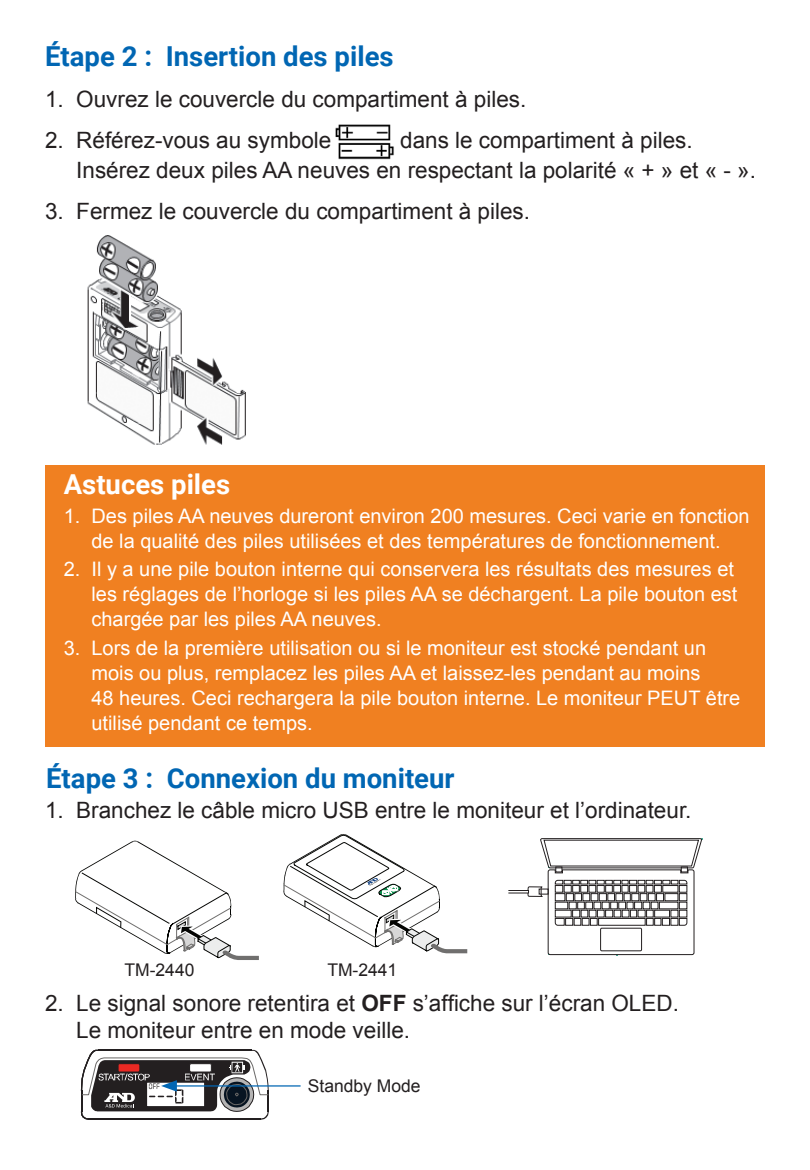
<style>
.page{position:relative;width:810px;height:1170px;background:#fff}
.page>*{position:absolute;margin:0;border:0;box-sizing:border-box;transform-origin:0 0}
.Body{font:700 27.5px "Roboto";color:#0166b3}
.Body-2{font:700 27.5px "Roboto";color:#fff}
.Body-3{font:22.5px/30px "Arial";color:#231f20}
.Body-4{font:20px/25px "Arial";color:#fff}
.Body-5{font:17.5px "Arial";color:#231f20}
.s1{font-weight:700}
</style>
<div class="page">
<img style="left:87px;top:236px;width:159px;height:209px">
<div style="left:45px;top:465px;width:720px;height:282px;background:#f08021"></div>
<img style="left:335px;top:124px;width:59px;height:36px">
<svg style="left:508px;top:838px;width:195px;height:118px"></svg>
<svg style="left:283px;top:834px;width:184px;height:119px"></svg>
<svg style="left:75px;top:841px;width:184px;height:119px"></svg>
<hr style="left:173px;top:1085px;width:128px;height:2px;background:#0166b3">
<svg style="left:81px;top:1050px;width:188px;height:70px"></svg>
<p class="Body" style="left:45px;top:37px;width:350px">Étape 2 : Insertion des piles</p>
<p class="Body-3" style="left:45px;top:84px;width:483px">1. Ouvrez le couvercle du compartiment à piles.</p>
<p class="Body-3" style="left:45px;top:125px;width:288px">2. Référez-vous au symbole</p>
<p class="Body-3" style="left:76px;top:125px;width:681px;text-indent:324px">dans le compartiment à piles.<br>Insérez deux piles AA neuves en respectant la polarité « + » et « - ».</p>
<p class="Body-3" style="left:45px;top:197px;width:487px">3. Fermez le couvercle du compartiment à piles.</p>
<p class="Body-2" style="left:64px;top:465px;width:168px">Astuces piles</p>
<p class="Body-4" style="left:64px;top:504px;width:687px;text-align:center">1. Des piles AA neuves dureront environ 200 mesures. Ceci varie en fonction de la qualité des piles utilisées et des températures de fonctionnement.</p>
<p class="Body-4" style="left:91px;top:557px;width:647px;text-indent:-28px">2. Il y a une pile bouton interne qui conservera les résultats des mesures et les réglages de l’horloge si les piles AA se déchargent. La pile bouton est chargée par les piles AA neuves.</p>
<p class="Body-4" style="left:91px;top:636px;width:650px;text-indent:-28px">3. Lors de la première utilisation ou si le moniteur est stocké pendant un mois ou plus, remplacez les piles AA et laissez-les pendant au moins<br>48 heures. Ceci rechargera la pile bouton interne. Le moniteur PEUT être utilisé pendant ce temps.</p>
<p class="Body" style="left:46px;top:759px;width:410px">Étape 3 : Connexion du moniteur</p>
<p class="Body-3" style="left:45px;top:795px;width:648px">1. Branchez le câble micro USB entre le moniteur et l’ordinateur.</p>
<p class="Body-5" style="left:124px;top:958px;width:72px">TM-2440</p>
<p class="Body-5" style="left:327px;top:958px;width:71px">TM-2441</p>
<p class="Body-3" style="left:76px;top:989px;width:604px;line-height:27.5px;text-indent:-31px">2. Le signal sonore retentira et <span class="s1">OFF</span> s’affiche sur l’écran OLED.<br>Le moniteur entre en mode veille.</p>
<p class="Body-5" style="left:308px;top:1074px;width:114px">Standby Mode</p>
</div>
